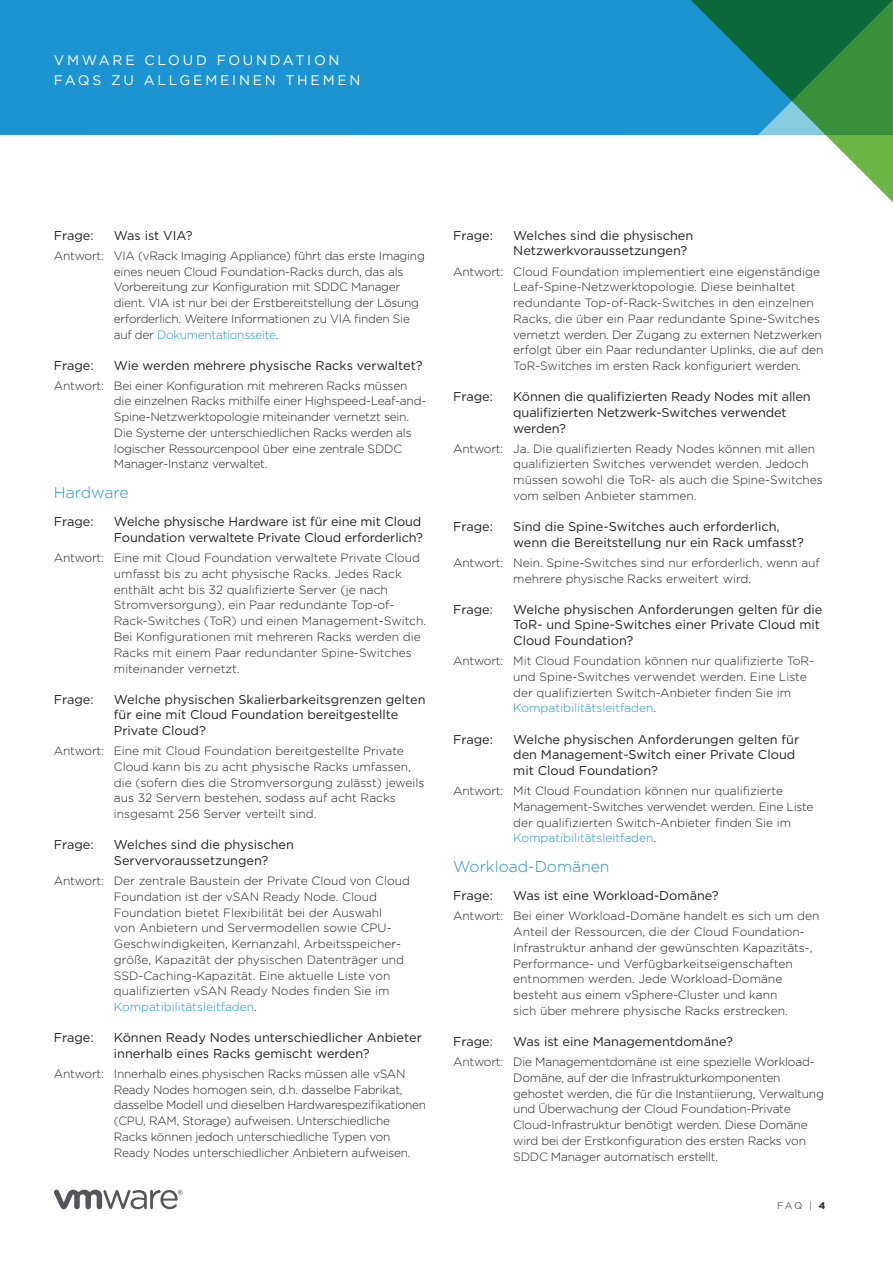
<style>
.page{position:relative;width:893px;height:1263px;background:#fff}
.page>*{position:absolute;margin:0;border:0;box-sizing:border-box;transform-origin:0 0}
._5a__SUBHEAD-1{font:300 15.75px "Gotham";color:#1c94d2}
.FOLIO-WHITE{font:13.8px "Gotham";letter-spacing:.2em;color:#fff}
._4b__QUESTION-SUBHEA{font:12.75px/15.8px "Gotham";color:#231f20}
._6a__ANSWER_BODY{font:300 12px/15.8px "Gotham";letter-spacing:-.01em;color:#231f20}
.FOLIO-BOTTOM-GRAY{font:9.75px "Gotham";color:#636265}
.s1{color:#1c94d2}
.s2{font-weight:700;color:#231f20}
</style>
<div class="page">
<svg style="left:54px;top:1190px;width:128px;height:19px"></svg>
<div style="left:0;top:0;width:893px;height:135px;background:#1c94d2"></div>
<svg style="left:691px;top:0;width:202px;height:203px"></svg>
<p class="FOLIO-WHITE" style="left:54px;top:51px;width:287px">VMWARE CLOUD FOUNDATION</p>
<p class="FOLIO-WHITE" style="left:54px;top:71px;width:308px">FAQS ZU ALLGEMEINEN THEMEN</p>
<p class="_4b__QUESTION-SUBHEA" style="left:54px;top:227px;width:41px">Frage:</p>
<p class="_4b__QUESTION-SUBHEA" style="left:114px;top:227px;width:80px">Was ist VIA?</p>
<p class="_6a__ANSWER_BODY" style="left:114px;top:247px;width:312px;text-indent:-60px">Antwort: VIA (vRack Imaging Appliance) führt das erste Imaging eines neuen Cloud Foundation-Racks durch, das als Vorbereitung zur Konfiguration mit SDDC Manager dient. VIA ist nur bei der Erstbereitstellung der Lösung erforderlich. Weitere Informationen zu VIA finden Sie auf der <span class="s1">Dokumentationsseite</span>.</p>
<p class="_4b__QUESTION-SUBHEA" style="left:54px;top:357px;width:41px">Frage:</p>
<p class="_4b__QUESTION-SUBHEA" style="left:114px;top:357px;width:310px">Wie werden mehrere physische Racks verwaltet?</p>
<p class="_6a__ANSWER_BODY" style="left:114px;top:377px;width:314px;text-indent:-60px">Antwort: Bei einer Konfiguration mit mehreren Racks müssen die einzelnen Racks mithilfe einer Highspeed-Leaf-and-Spine-Netzwerktopologie miteinander vernetzt sein.<br>Die Systeme der unterschiedlichen Racks werden als logischer Ressourcenpool über eine zentrale SDDC Manager-Instanz verwaltet.</p>
<p class="_5a__SUBHEAD-1" style="left:54px;top:482px;width:76px">Hardware</p>
<p class="_4b__QUESTION-SUBHEA" style="left:54px;top:514px;width:41px">Frage:</p>
<p class="_4b__QUESTION-SUBHEA" style="left:114px;top:514px;width:311px">Welche physische Hardware ist für eine mit Cloud<br>Foundation verwaltete Private Cloud erforderlich?</p>
<p class="_6a__ANSWER_BODY" style="left:114px;top:550px;width:314px;text-indent:-60px">Antwort: Eine mit Cloud Foundation verwaltete Private Cloud umfasst bis zu acht physische Racks. Jedes Rack enthält acht bis 32 qualifizierte Server (je nach Stromversorgung), ein Paar redundante Top-of-Rack-Switches (ToR) und einen Management-Switch.<br>Bei Konfigurationen mit mehreren Racks werden die Racks mit einem Paar redundanter Spine-Switches miteinander vernetzt.</p>
<p class="_4b__QUESTION-SUBHEA" style="left:54px;top:691px;width:41px">Frage:</p>
<p class="_4b__QUESTION-SUBHEA" style="left:114px;top:691px;width:313px">Welche physischen Skalierbarkeitsgrenzen gelten für eine mit Cloud Foundation bereitgestellte<br>Private Cloud?</p>
<p class="_6a__ANSWER_BODY" style="left:114px;top:743px;width:312px;text-indent:-60px">Antwort: Eine mit Cloud Foundation bereitgestellte Private Cloud kann bis zu acht physische Racks umfassen, die (sofern dies die Stromversorgung zulässt) jeweils aus 32 Servern bestehen, sodass auf acht Racks insgesamt 256 Server verteilt sind.</p>
<p class="_4b__QUESTION-SUBHEA" style="left:54px;top:836px;width:41px">Frage:</p>
<p class="_4b__QUESTION-SUBHEA" style="left:114px;top:836px;width:182px">Welches sind die physischen<br>Servervoraussetzungen?</p>
<p class="_6a__ANSWER_BODY" style="left:114px;top:872px;width:298px;text-indent:-60px">Antwort: Der zentrale Baustein der Private Cloud von Cloud Foundation ist der vSAN Ready Node. Cloud Foundation bietet Flexibilität bei der Auswahl<br>von Anbietern und Servermodellen sowie CPU-Geschwindigkeiten, Kernanzahl, Arbeitsspeicher&shy;größe, Kapazität der physischen Datenträger und SSD-Caching-Kapazität. Eine aktuelle Liste von qualifizierten vSAN Ready Nodes finden Sie im <span class="s1">Kompatibilitätsleitfaden</span>.</p>
<p class="_4b__QUESTION-SUBHEA" style="left:54px;top:1029px;width:41px">Frage:</p>
<p class="_4b__QUESTION-SUBHEA" style="left:114px;top:1029px;width:309px">Können Ready Nodes unterschiedlicher Anbieter innerhalb eines Racks gemischt werden?</p>
<p class="_6a__ANSWER_BODY" style="left:114px;top:1065px;width:314px;text-indent:-60px">Antwort: Innerhalb eines physischen Racks müssen alle vSAN Ready Nodes homogen sein, d.h. dasselbe Fabrikat, dasselbe Modell und dieselben Hardwarespezifikationen (CPU, RAM, Storage) aufweisen. Unterschiedliche Racks können jedoch unterschiedliche Typen von Ready Nodes unterschiedlicher Anbietern aufweisen.</p>
<p class="_4b__QUESTION-SUBHEA" style="left:453px;top:227px;width:41px">Frage:</p>
<p class="_4b__QUESTION-SUBHEA" style="left:513px;top:227px;width:182px">Welches sind die physischen<br>Netzwerkvoraussetzungen?</p>
<p class="_6a__ANSWER_BODY" style="left:513px;top:263px;width:312px;text-indent:-60px">Antwort: Cloud Foundation implementiert eine eigenständige Leaf-Spine-Netzwerktopologie. Diese beinhaltet redundante Top-of-Rack-Switches in den einzelnen Racks, die über ein Paar redundante Spine-Switches vernetzt werden. Der Zugang zu externen Netzwerken erfolgt über ein Paar redundanter Uplinks, die auf den ToR-Switches im ersten Rack konfiguriert werden.</p>
<p class="_4b__QUESTION-SUBHEA" style="left:453px;top:388px;width:41px">Frage:</p>
<p class="_4b__QUESTION-SUBHEA" style="left:513px;top:388px;width:299px">Können die qualifizierten Ready Nodes mit allen qualifizierten Netzwerk-Switches verwendet werden?</p>
<p class="_6a__ANSWER_BODY" style="left:513px;top:440px;width:311px;text-indent:-60px">Antwort: Ja. Die qualifizierten Ready Nodes können mit allen qualifizierten Switches verwendet werden. Jedoch müssen sowohl die ToR- als auch die Spine-Switches vom selben Anbieter stammen.</p>
<p class="_4b__QUESTION-SUBHEA" style="left:453px;top:518px;width:41px">Frage:</p>
<p class="_4b__QUESTION-SUBHEA" style="left:513px;top:518px;width:292px">Sind die Spine-Switches auch erforderlich, wenn die Bereitstellung nur ein Rack umfasst?</p>
<p class="_6a__ANSWER_BODY" style="left:513px;top:554px;width:308px;text-indent:-60px">Antwort: Nein. Spine-Switches sind nur erforderlich, wenn auf mehrere physische Racks erweitert wird.</p>
<p class="_4b__QUESTION-SUBHEA" style="left:453px;top:601px;width:41px">Frage:</p>
<p class="_4b__QUESTION-SUBHEA" style="left:513px;top:601px;width:311px">Welche physischen Anforderungen gelten für die<br>ToR- und Spine-Switches einer Private Cloud mit<br>Cloud Foundation?</p>
<p class="_6a__ANSWER_BODY" style="left:513px;top:653px;width:302px;text-indent:-60px">Antwort: Mit Cloud Foundation können nur qualifizierte ToR&shy;und Spine-Switches verwendet werden. Eine Liste der qualifizierten Switch-Anbieter finden Sie im <span class="s1">Kompatibilitätsleitfaden</span>.</p>
<p class="_4b__QUESTION-SUBHEA" style="left:453px;top:731px;width:41px">Frage:</p>
<p class="_4b__QUESTION-SUBHEA" style="left:513px;top:731px;width:287px">Welche physischen Anforderungen gelten für den Management-Switch einer Private Cloud mit Cloud Foundation?</p>
<p class="_6a__ANSWER_BODY" style="left:513px;top:783px;width:302px;text-indent:-60px">Antwort: Mit Cloud Foundation können nur qualifizierte Management-Switches verwendet werden. Eine Liste der qualifizierten Switch-Anbieter finden Sie im <span class="s1">Kompatibilitätsleitfaden</span>.</p>
<p class="_5a__SUBHEAD-1" style="left:453px;top:856px;width:158px">Workload-Domänen</p>
<p class="_4b__QUESTION-SUBHEA" style="left:453px;top:888px;width:41px">Frage:</p>
<p class="_4b__QUESTION-SUBHEA" style="left:513px;top:888px;width:207px">Was ist eine Workload-Domäne?</p>
<p class="_6a__ANSWER_BODY" style="left:513px;top:908px;width:308px;text-indent:-60px">Antwort: Bei einer Workload-Domäne handelt es sich um den Anteil der Ressourcen, die der Cloud Foundation-Infrastruktur anhand der gewünschten Kapazitäts-, Performance- und Verfügbarkeitseigenschaften entnommen werden. Jede Workload-Domäne besteht aus einem vSphere-Cluster und kann<br>sich über mehrere physische Racks erstrecken.</p>
<p class="_4b__QUESTION-SUBHEA" style="left:453px;top:1033px;width:41px">Frage:</p>
<p class="_4b__QUESTION-SUBHEA" style="left:513px;top:1033px;width:221px">Was ist eine Managementdomäne?</p>
<p class="_6a__ANSWER_BODY" style="left:513px;top:1053px;width:312px;text-indent:-60px">Antwort: Die Managementdomäne ist eine spezielle Workload-Domäne, auf der die Infrastrukturkomponenten gehostet werden, die für die Instantiierung, Verwaltung und Überwachung der Cloud Foundation-Private Cloud-Infrastruktur benötigt werden. Diese Domäne wird bei der Erstkonfiguration des ersten Racks von SDDC Manager automatisch erstellt.</p>
<p class="FOLIO-BOTTOM-GRAY" style="left:777px;top:1199px;width:50px">FAQ | <span class="s2">4</span></p>
</div>
